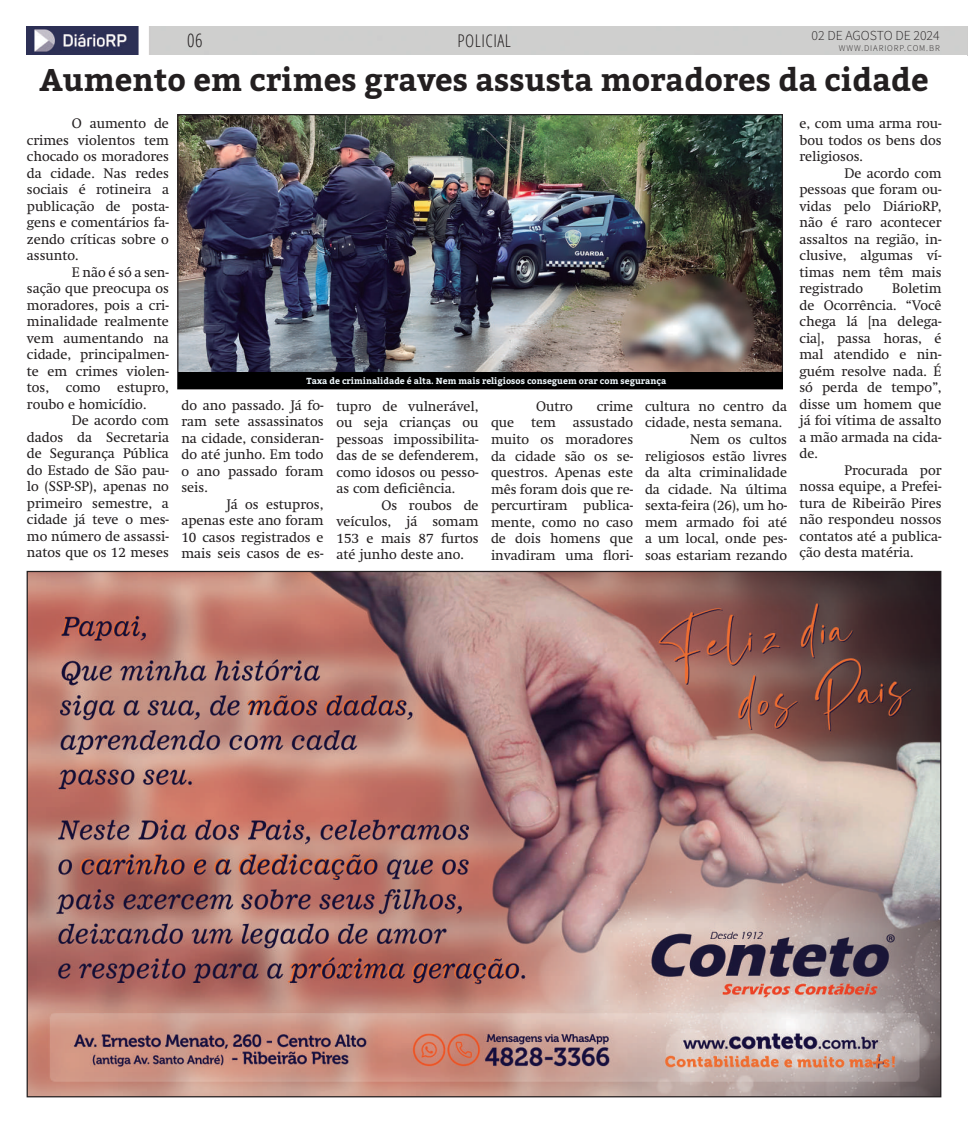
<style>
.page{position:relative;width:968px;height:1124px;background:#fff}
.page>*{position:absolute;margin:0;border:0;box-sizing:border-box;transform-origin:0 0}
.t1{font:700 31.25px "Kadwa";color:#231f20}
.t2{font:300 condensed 18.75px "Open Sans";color:#231f20}
.t3{font:300 condensed 17.5px "Open Sans";letter-spacing:.03em;color:#231f20}
.t4{font:13.75px/16.5px "Swift";color:#231f20;text-align:justify}
.t5{font:300 13.75px "Source Sans Pro";color:#231f20}
.t6{font:700 8.75px "Kadwa";color:#f0f9fd}
.t7{font:300 8.75px "Source Sans Pro";letter-spacing:.1em;color:#231f20}
</style>
<div class="page">
<img style="left:179px;top:116px;width:601px;height:256px">
<div style="left:178px;top:372px;width:604px;height:17px;background:#000"></div>
<img style="left:29px;top:572px;width:910px;height:523px">
<img style="left:27px;top:27px;width:940px;height:28px">
<svg style="left:967px;top:27px;width:1px;height:28px"></svg>
<h2 class="t2" style="left:187px;top:28px;width:17px">06</h2>
<p class="t3" style="left:457px;top:29px;width:55px">POLICIAL</p>
<p class="t5" style="left:811px;top:26px;width:130px">02 DE AGOSTO DE 2024</p>
<p class="t7" style="left:838px;top:43px;width:102px">WWW.DIARIORP.COM.BR</p>
<h1 class="t1" style="left:40px;top:62px;width:890px">Aumento em crimes graves assusta moradores da cidade</h1>
<p class="t4" style="left:27px;top:115px;width:144px;text-indent:45px">O aumento de crimes violentos tem chocado os moradores da cidade. Nas redes sociais é rotineira a publicação de posta&shy;gens e comentários fa&shy;zendo críticas sobre o assunto.</p>
<p class="t4" style="left:27px;top:264px;width:144px;text-indent:45px">E não é só a sen&shy;sação que preocupa os moradores, pois a cri&shy;minalidade realmente vem aumentando na cidade, principalmen&shy;te em crimes violen&shy;tos, como estupro, roubo e homicídio.</p>
<p class="t4" style="left:27px;top:412px;width:144px;text-indent:45px">De acordo com dados da Secretaria de Segurança Pública do Estado de São pau&shy;lo (SSP-SP), apenas no primeiro semestre, a cidade já teve o mes&shy;mo número de assassi&shy;natos que os 12 meses</p>
<p class="t4" style="left:799px;top:115px;width:144px">e, com uma arma rou&shy;bou todos os bens dos religiosos.</p>
<p class="t4" style="left:799px;top:165px;width:144px;text-indent:45px">De acordo com pessoas que foram ou&shy;vidas pelo DiárioRP, não é raro acontecer assaltos na região, in&shy;clusive, algumas ví&shy;timas nem têm mais registrado</p>
<p class="t4" style="left:799px;top:280px;width:144px;text-indent:93px">Boletim de Ocorrência. “Você chega lá [na delega&shy;cia], passa horas, é mal atendido e nin&shy;guém resolve nada. É só perda de tempo”, disse um homem que já foi vítima de assalto a mão armada na cida&shy;de.</p>
<p class="t4" style="left:799px;top:462px;width:144px;text-indent:45px">Procurada por nossa equipe, a Prefei&shy;tura de Ribeirão Pires não respondeu nossos contatos até a publica&shy;ção desta matéria.</p>
<p class="t6" style="left:306px;top:375px;width:361px">Taxa de criminalidade é alta. Nem mais religiosos conseguem orar com segurança</p>
<p class="t4" style="left:181px;top:396px;width:144px">do ano passado. Já fo&shy;ram sete assassinatos na cidade, consideran&shy;do até junho. Em todo o ano passado foram seis.</p>
<p class="t4" style="left:181px;top:495px;width:144px;text-indent:45px">Já os estupros, apenas este ano foram 10 casos registrados e mais seis casos de es-</p>
<p class="t4" style="left:336px;top:398px;width:144px">tupro de vulnerável, ou seja crianças ou pessoas impossibilita&shy;das de se defenderem, como idosos ou pesso&shy;as com deficiência.</p>
<p class="t4" style="left:336px;top:497px;width:144px;text-indent:45px">Os roubos de veículos, já somam 153 e mais 87 furtos até junho deste ano.</p>
<p class="t4" style="left:645px;top:398px;width:144px">cultura no centro da</p>
<p class="t4" style="left:645px;top:414px;width:139px">cidade, nesta semana.</p>
<p class="t4" style="left:690px;top:431px;width:99px">Nem os cultos</p>
<p class="t4" style="left:645px;top:447px;width:144px">religiosos estão livres</p>
<p class="t4" style="left:645px;top:464px;width:144px">da alta criminalidade</p>
<p class="t4" style="left:645px;top:480px;width:144px">da cidade. Na última</p>
<p class="t4" style="left:645px;top:497px;width:144px">sexta-feira (26), um ho-</p>
<p class="t4" style="left:645px;top:513px;width:144px">mem armado foi até</p>
<p class="t4" style="left:645px;top:530px;width:144px">a um local, onde pes-</p>
<p class="t4" style="left:645px;top:546px;width:144px">soas estariam rezando</p>
<p class="t4" style="left:491px;top:398px;width:144px;text-indent:106px">crime que tem assustado muito os moradores da cidade são os se&shy;questros. Apenas este mês foram dois que re&shy;percurtiram publica&shy;mente, como no caso de dois homens que invadiram uma flori-</p>
<p class="t4" style="left:536px;top:398px;width:38px">Outro</p>
</div>
